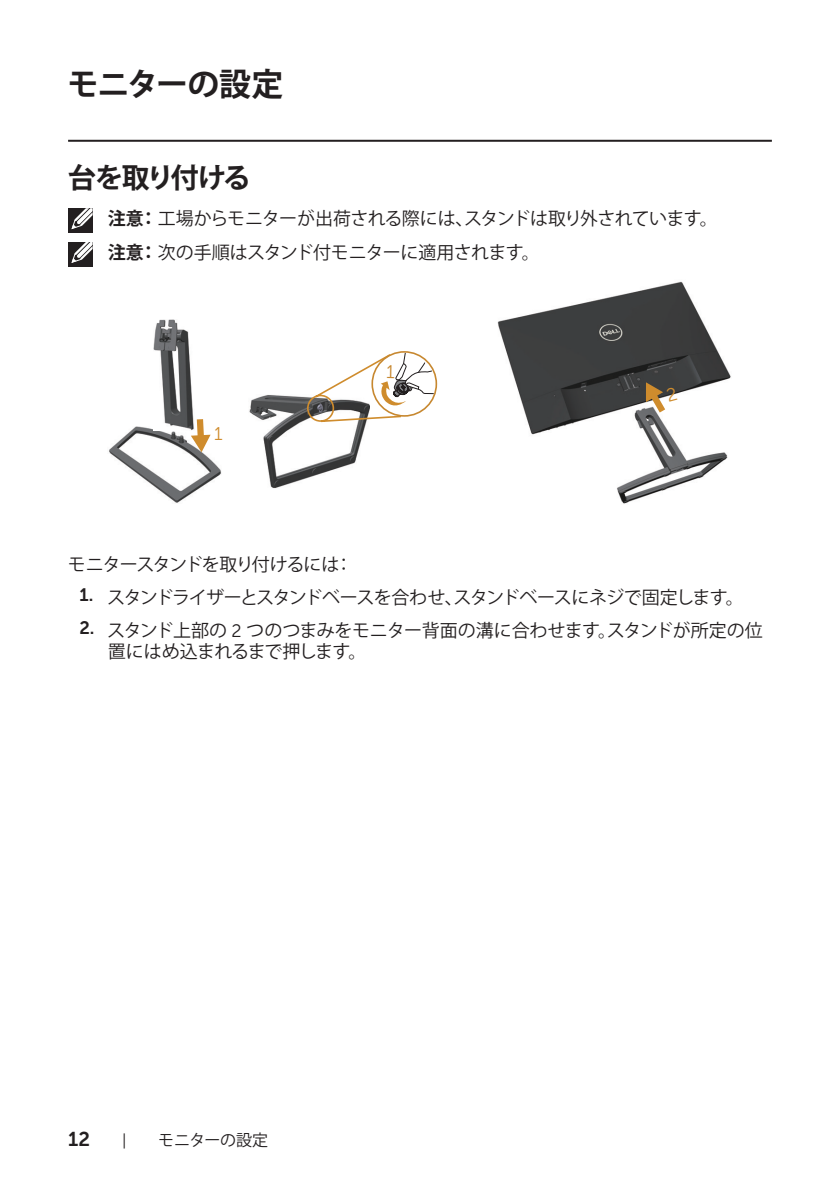
<style>
.page{position:relative;width:840px;height:1191px;background:#fff}
.page>*{position:absolute;margin:0;border:0;box-sizing:border-box;transform-origin:0 0}
.Head_1{font:700 32px "Koz Go Pr 6 N";letter-spacing:-.035em;color:#231f20}
.Head_2{font:700 28px "Koz Go Pr 6 N";letter-spacing:-.08em;color:#231f20}
.t1{font:18.4px "Museo Sans For Dell 300";color:#cf8c2d}
.text{font:18px "Koz Go Pr 6 N";letter-spacing:-.04em;color:#231f20}
.text_item_umber_2{font:18px/21.6px "Koz Go Pr 6 N";letter-spacing:-.02em;color:#231f20}
.text_item_umber_2-2{font:18px "Koz Go Pr 6 N";letter-spacing:-.06em;color:#231f20}
.text-2{font:18px "Koz Go Pr 6 N";letter-spacing:-.06em;color:#231f20}
.t2{font:16px "Koz Go Pr 6 N";letter-spacing:-.01em;color:#231f20}
.s1{font-weight:700}
.s2{font-family:"Museo Sans For Dell 300"}
.s3{font-family:"Museo Sans For Dell 700";font-size:20px}
</style>
<div class="page">
<hr style="left:68px;top:140px;width:703px;height:2px;background:#231f20">
<div style="left:68px;top:208px;width:24px;height:25px;background:#231f20"></div>
<svg style="left:71px;top:208px;width:22px;height:22px"></svg>
<div style="left:68px;top:242px;width:24px;height:24px;background:#231f20"></div>
<svg style="left:71px;top:242px;width:22px;height:22px"></svg>
<img style="left:497px;top:281px;width:234px;height:223px">
<img style="left:249px;top:395px;width:117px;height:93px">
<img style="left:109px;top:426px;width:112px;height:77px">
<img style="left:153px;top:320px;width:40px;height:110px">
<svg style="left:191px;top:413px;width:19px;height:39px"></svg>
<svg style="left:644px;top:382px;width:33px;height:37px"></svg>
<svg style="left:306px;top:352px;width:128px;height:71px"></svg>
<p class="Head_1" style="left:67px;top:66px;width:217px">モニターの設定</p>
<p class="Head_2" style="left:68px;top:162px;width:184px">台を取り付ける</p>
<p class="text" style="left:108px;top:208px;width:611px"><span class="s1">注意：</span>工場からモニターが出荷される際には、スタンドは取り外されています。</p>
<p class="text" style="left:108px;top:242px;width:433px"><span class="s1">注意：</span>次の手順はスタンド付モニターに適用されます。</p>
<p class="t1" style="left:214px;top:423px;width:10px">1</p>
<p class="text-2" style="left:68px;top:554px;width:286px">モニタースタンドを取り付けるには：</p>
<p class="text_item_umber_2-2" style="left:79px;top:587px;width:665px"><sup>1.</sup> スタンドライザーとスタンドベースを合わせ、スタンドベースにネジで固定します。</p>
<p class="text_item_umber_2" style="left:108px;top:619px;width:656px;text-indent:-28px"><sup>2.</sup> スタンド上部の <span class="s2">2</span> つのつまみをモニター背面の溝に合わせます。スタンドが所定の位置にはめ込まれるまで押します。</p>
<p class="t2" style="left:68px;top:1131px;width:201px"><span class="s3">12</span>　　<span class="s2">|</span>　　モニターの設定</p>
</div>
